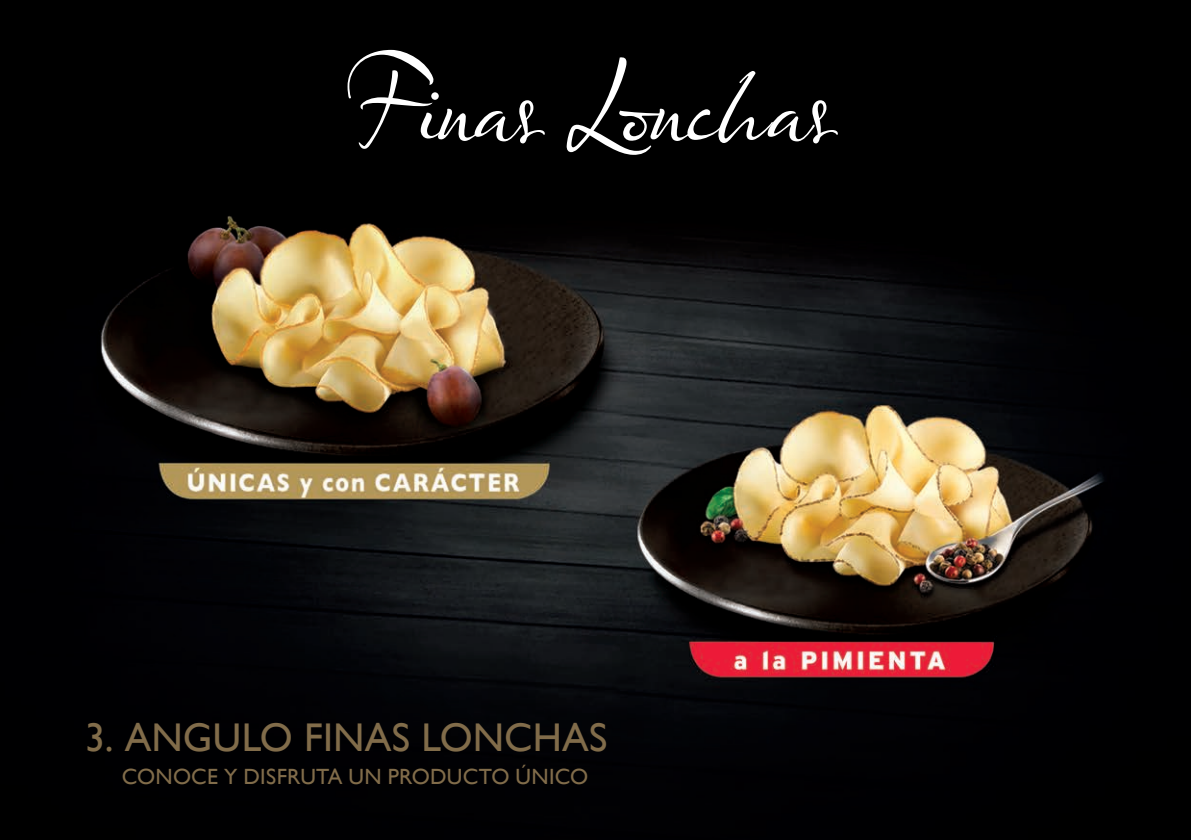
<style>
.page{position:relative;width:1191px;height:840px;background:#fff}
.page>*{position:absolute;margin:0;border:0;box-sizing:border-box;transform-origin:0 0}
.t1{font:107.2px "Olicana Smooth";letter-spacing:-.005em;color:#fff}
.t2{font:40px "Gill Sans";letter-spacing:.005em;color:#816c4a}
.t3{font:22px "Gill Sans";letter-spacing:.01em;color:#816c4a}
</style>
<div class="page">
<img style="left:0;top:0;width:1191px;height:839px">
<p class="t1" style="left:341px;top:37px;width:488px">Finas Lonchas</p>
<p class="t2" style="left:85px;top:714px;width:524px">3. ANGULO FINAS LONCHAS</p>
<p class="t3" style="left:122px;top:762px;width:468px">CONOCE Y DISFRUTA UN PRODUCTO ÚNICO</p>
</div>
